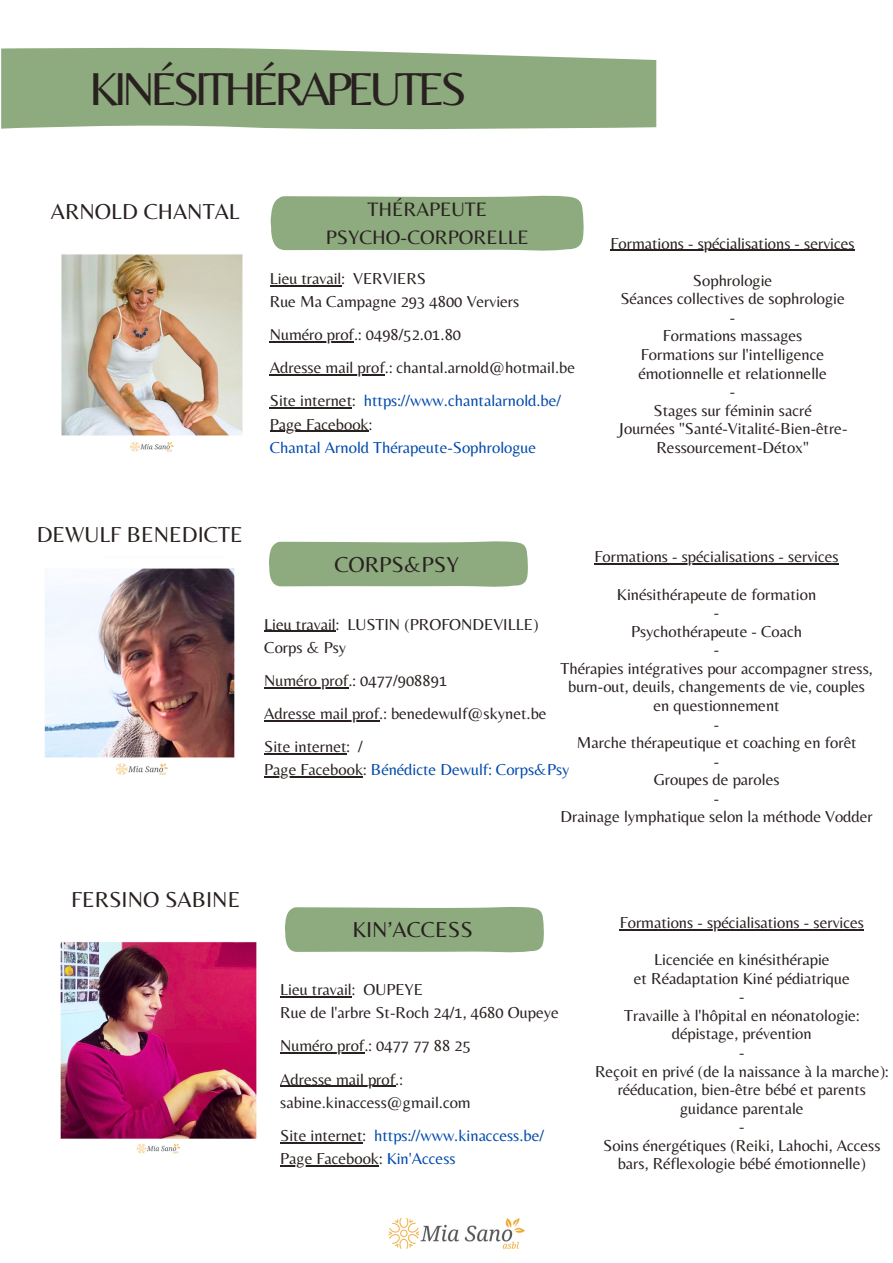
<style>
.page{position:relative;width:893px;height:1263px;background:#fff}
.page>*{position:absolute;margin:0;border:0;box-sizing:border-box;transform-origin:0 0}
.t1{font:48px "Belleza";letter-spacing:-.095em;color:#292120}
.t2{font:22.5px "Belleza";color:#292120}
.t3{font:20.25px/28.1px "Belleza";color:#292120;text-align:center}
.t4{font:16.5px/18.6px "Belleza";color:#292120;text-align:center}
.t5{font:16.5px "Belleza";color:#004aad}
.s1{color:#292120}
.s2{color:#004aad}
</style>
<div class="page">
<img style="left:388px;top:1217px;width:137px;height:32px">
<svg style="left:1px;top:47px;width:655px;height:83px;fill:#8eab7f"></svg>
<hr style="left:610px;top:250px;width:244px;height:1px;background:#292120">
<svg style="left:271px;top:195px;width:313px;height:56px"></svg>
<img style="left:61px;top:254px;width:182px;height:198px">
<hr style="left:270px;top:285px;width:71px;height:1px;background:#292120">
<hr style="left:270px;top:341px;width:84px;height:1px;background:#292120">
<hr style="left:270px;top:374px;width:115px;height:1px;background:#292120">
<hr style="left:270px;top:408px;width:82px;height:1px;background:#292120">
<hr style="left:270px;top:431px;width:99px;height:1px;background:#292120">
<hr style="left:620px;top:929px;width:244px;height:1px;background:#292120">
<svg style="left:285px;top:907px;width:259px;height:46px"></svg>
<hr style="left:280px;top:996px;width:72px;height:1px;background:#292120">
<hr style="left:280px;top:1052px;width:84px;height:2px;background:#292120">
<hr style="left:280px;top:1086px;width:115px;height:1px;background:#292120">
<hr style="left:280px;top:1142px;width:82px;height:1px;background:#292120">
<hr style="left:280px;top:1165px;width:99px;height:1px;background:#292120">
<img style="left:60px;top:942px;width:197px;height:212px">
<hr style="left:594px;top:564px;width:244px;height:1px;background:#292120">
<svg style="left:269px;top:541px;width:259px;height:46px"></svg>
<hr style="left:264px;top:631px;width:72px;height:1px;background:#292120">
<hr style="left:264px;top:687px;width:84px;height:1px;background:#292120">
<hr style="left:264px;top:720px;width:115px;height:1px;background:#292120">
<hr style="left:264px;top:753px;width:82px;height:1px;background:#292120">
<hr style="left:264px;top:776px;width:99px;height:1px;background:#292120">
<img style="left:44px;top:568px;width:191px;height:207px">
<h1 class="t1" style="left:89px;top:61px;width:379px">KINÉSITHÉRAPEUTES</h1>
<p class="t2" style="left:51px;top:198px;width:190px">ARNOLD CHANTAL</p>
<p class="t3" style="left:326px;top:194px;width:205px">THÉRAPEUTE<br>PSYCHO-CORPORELLE</p>
<p class="t4" style="left:270px;top:269px;width:158px">Lieu travail: VERVIERS</p>
<p class="t4" style="left:270px;top:292px;width:251px">Rue Ma Campagne 293 4800 Verviers</p>
<p class="t4" style="left:270px;top:325px;width:193px">Numéro prof.: 0498/52.01.80</p>
<p class="t4" style="left:270px;top:358px;width:307px">Adresse mail prof.: chantal.arnold@hotmail.be</p>
<p class="t5" style="left:270px;top:391px;width:293px"><span class="s1">Site internet:</span> https://www.chantalarnold.be/</p>
<p class="t4" style="left:270px;top:414px;width:104px">Page Facebook:</p>
<p class="t5" style="left:270px;top:437px;width:268px">Chantal Arnold Thérapeute-Sophrologue</p>
<p class="t2" style="left:37px;top:521px;width:208px">DEWULF BENEDICTE</p>
<h2 class="t4" style="left:610px;top:233px;width:246px">Formations - spécialisations - services</h2>
<p class="t4" style="left:693px;top:271px;width:81px">Sophrologie</p>
<p class="t4" style="left:620px;top:289px;width:226px">Séances collectives de sophrologie</p>
<h2 class="t4" style="left:730px;top:308px;width:7px">-</h2>
<p class="t4" style="left:663px;top:326px;width:141px">Formations massages</p>
<p class="t4" style="left:641px;top:345px;width:185px">Formations sur l'intelligence</p>
<p class="t4" style="left:638px;top:363px;width:190px">émotionnelle et relationnelle</p>
<p class="t4" style="left:730px;top:382px;width:7px">-</p>
<p class="t4" style="left:653px;top:400px;width:160px">Stages sur féminin sacré</p>
<p class="t4" style="left:617px;top:419px;width:231px">Journées "Santé-Vitalité-Bien-être-<br>Ressourcement-Détox"</p>
<p class="t4" style="left:594px;top:547px;width:246px">Formations - spécialisations - services</p>
<p class="t4" style="left:617px;top:584px;width:201px">Kinésithérapeute de formation</p>
<h2 class="t4" style="left:714px;top:603px;width:7px">-</h2>
<p class="t4" style="left:631px;top:622px;width:173px">Psychothérapeute - Coach</p>
<p class="t4" style="left:714px;top:640px;width:7px">-</p>
<p class="t4" style="left:560px;top:659px;width:314px">Thérapies intégratives pour accompagner stress, burn-out, deuils, changements de vie, couples en questionnement</p>
<p class="t4" style="left:714px;top:714px;width:7px">-</p>
<p class="t4" style="left:577px;top:733px;width:281px">Marche thérapeutique et coaching en forêt</p>
<p class="t4" style="left:714px;top:751px;width:7px">-</p>
<p class="t4" style="left:653px;top:770px;width:127px">Groupes de paroles</p>
<p class="t4" style="left:714px;top:789px;width:7px">-</p>
<p class="t4" style="left:560px;top:807px;width:314px">Drainage lymphatique selon la méthode Vodder</p>
<p class="t2" style="left:334px;top:551px;width:126px">CORPS&amp;PSY</p>
<p class="t4" style="left:264px;top:614px;width:276px">Lieu travail: LUSTIN (PROFONDEVILLE)</p>
<p class="t4" style="left:264px;top:637px;width:83px">Corps &amp; Psy</p>
<h2 class="t4" style="left:264px;top:671px;width:185px">Numéro prof.: 0477/908891</h2>
<p class="t4" style="left:264px;top:704px;width:284px">Adresse mail prof.: benedewulf@skynet.be</p>
<p class="t4" style="left:264px;top:737px;width:100px">Site internet: /</p>
<p class="t5" style="left:264px;top:760px;width:307px"><span class="s1">Page Facebook:</span> Bénédicte Dewulf: Corps&amp;Psy</p>
<p class="t2" style="left:71px;top:886px;width:171px">FERSINO SABINE</p>
<p class="t2" style="left:352px;top:916px;width:122px">KIN’ACCESS</p>
<p class="t4" style="left:280px;top:980px;width:144px">Lieu travail: OUPEYE</p>
<p class="t4" style="left:280px;top:1003px;width:280px">Rue de l'arbre St-Roch 24/1, 4680 Oupeye</p>
<p class="t4" style="left:280px;top:1036px;width:192px">Numéro prof.: 0477 77 88 25</p>
<h2 class="t4" style="left:280px;top:1069px;width:124px">Adresse mail prof.:</h2>
<p class="t4" style="left:280px;top:1092px;width:192px">sabine.kinaccess@gmail.com</p>
<p class="t5" style="left:280px;top:1125px;width:265px"><span class="s1">Site internet:</span> https://www.kinaccess.be/</p>
<p class="t4" style="left:280px;top:1149px;width:177px">Page Facebook: <span class="s2">Kin'Access</span></p>
<p class="t4" style="left:620px;top:913px;width:246px">Formations - spécialisations - services</p>
<h2 class="t4" style="left:654px;top:950px;width:177px">Licenciée en kinésithérapie</h2>
<p class="t4" style="left:634px;top:968px;width:217px">et Réadaptation Kiné pédiatrique</p>
<p class="t4" style="left:739px;top:987px;width:7px">-</p>
<p class="t4" style="left:624px;top:1006px;width:237px">Travaille à l'hôpital en néonatologie:</p>
<p class="t4" style="left:672px;top:1024px;width:141px">dépistage, prévention</p>
<p class="t4" style="left:739px;top:1043px;width:7px">-</p>
<p class="t4" style="left:595px;top:1061px;width:295px">Reçoit en privé (de la naissance à la marche): rééducation, bien-être bébé et parents</p>
<p class="t4" style="left:680px;top:1098px;width:125px">guidance parentale</p>
<p class="t4" style="left:739px;top:1117px;width:7px">-</p>
<p class="t4" style="left:603px;top:1136px;width:279px">Soins énergétiques (Reiki, Lahochi, Access bars, Réflexologie bébé émotionnelle)</p>
</div>
